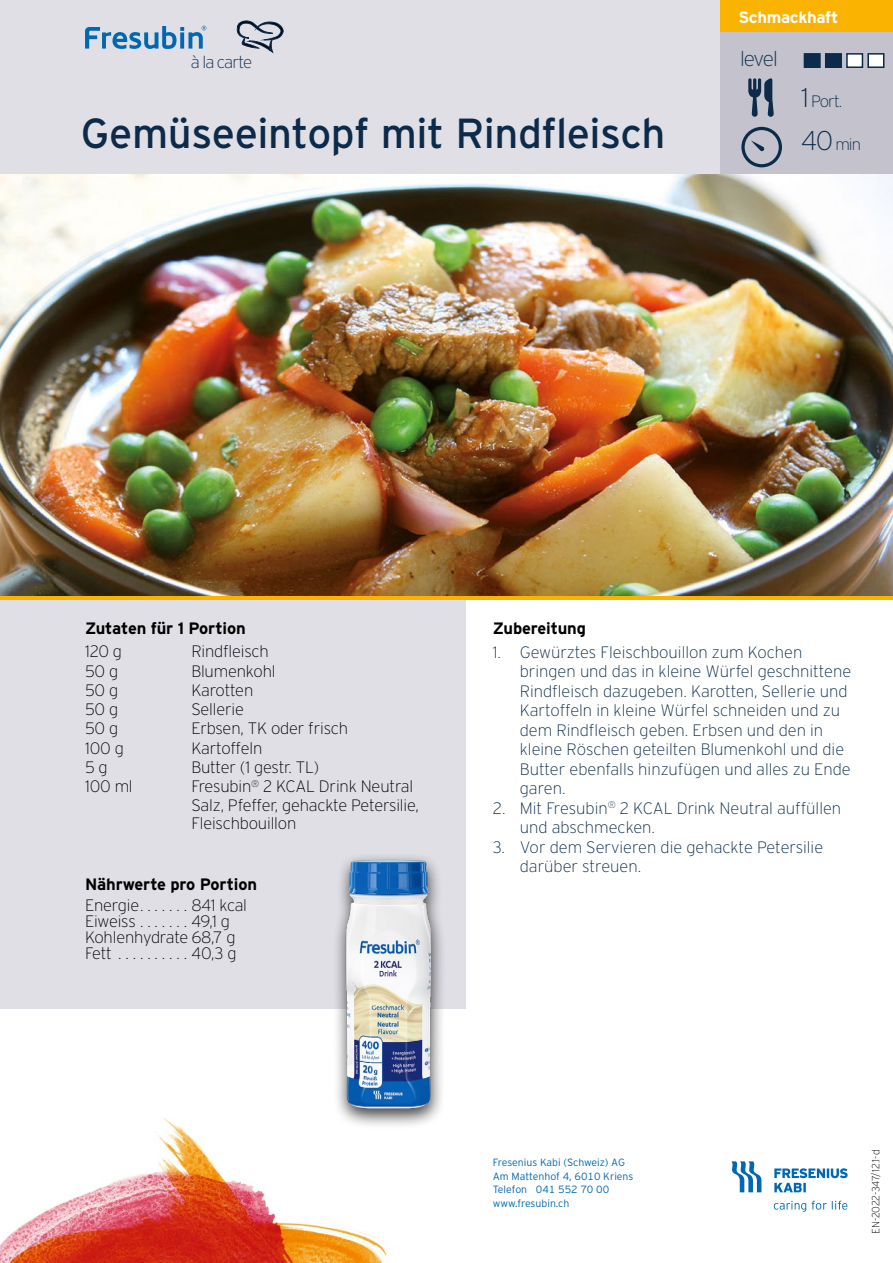
<style>
.page{position:relative;width:893px;height:1263px;background:#fff}
.page>*{position:absolute;margin:0;border:0;box-sizing:border-box;transform-origin:0 0}
.t1{font:42px "Interstate";letter-spacing:-.01em;color:#0c2a49}
.t2{font:200 21px "Interstate";letter-spacing:-.06em;color:#0c2a49}
.t3{font:200 16.95px "Interstate";letter-spacing:-.05em;color:#0c2a49}
.t4{font:200 16.5px/19.5px "Interstate";color:#0c2a49}
.t5{font:200 16.5px/18.6px "Interstate";letter-spacing:-.01em;color:#000}
.t6{font:700 16.5px "Interstate";letter-spacing:-.01em;color:#000}
.t7{font:700 16.5px "Interstate OT";letter-spacing:-.02em;color:#fff}
.t8{font:300 10.5px/13.5px "Interstate OT";color:#0068b2}
.t9{font:200 10.5px "Interstate";letter-spacing:-.02em;color:#000}
.s1{font-size:27px}
</style>
<div class="page">
<div style="left:0;top:434px;width:465px;height:574px;background:#e0dfe5"></div>
<div style="left:0;top:0;width:893px;height:183px;background:#e0dfe5"></div>
<div style="left:721px;top:0;width:172px;height:183px;background:#c3c2cd"></div>
<svg style="left:741px;top:127px;width:41px;height:40px"></svg>
<svg style="left:748px;top:78px;width:26px;height:39px"></svg>
<div style="left:721px;top:0;width:172px;height:32px;background:#fab300"></div>
<svg style="left:236px;top:20px;width:48px;height:34px"></svg>
<svg style="left:85px;top:26px;width:121px;height:23px"></svg>
<svg style="left:731px;top:1161px;width:30px;height:31px"></svg>
<svg style="left:774px;top:1168px;width:74px;height:24px"></svg>
<svg style="left:774px;top:1201px;width:73px;height:11px"></svg>
<div style="left:0;top:548px;width:893px;height:51px;background:linear-gradient(to right,#fab300,#fab300)"></div>
<img style="left:0;top:1118px;width:387px;height:145px">
<div style="left:804px;top:53px;width:17px;height:15px;background:#0c2a49;border:2px solid #0c2a49"></div>
<div style="left:825px;top:53px;width:17px;height:15px;background:#0c2a49;border:2px solid #0c2a49"></div>
<div style="left:846px;top:53px;width:17px;height:15px;background:#fff;border:2px solid #0c2a49"></div>
<div style="left:867px;top:53px;width:17px;height:15px;background:#fff;border:2px solid #0c2a49"></div>
<div style="left:332px;top:852px;width:115px;height:278px;background:#000;opacity:.75"></div>
<img style="left:327px;top:852px;width:123px;height:269px">
<img style="left:0;top:175px;width:893px;height:420px">
<p class="t7" style="left:739px;top:7px;width:101px">Schmackhaft</p>
<p class="t3" style="left:191px;top:53px;width:63px">à la carte</p>
<p class="t2" style="left:740px;top:48px;width:39px">level</p>
<h1 class="t1" style="left:81px;top:110px;width:586px">Gemüseeintopf mit Rindfleisch</h1>
<p class="t4" style="left:801px;top:91px;width:43px"><span class="s1">1</span> Port.</p>
<p class="t4" style="left:801px;top:135px;width:61px"><span class="s1">40</span> min</p>
<p class="t6" style="left:85px;top:619px;width:162px">Zutaten für 1 Portion</p>
<p class="t5" style="left:85px;top:642px;width:39px">120 g</p>
<p class="t5" style="left:191px;top:642px;width:79px">Rindfleisch</p>
<p class="t5" style="left:85px;top:661px;width:35px">50 g</p>
<p class="t5" style="left:191px;top:661px;width:86px">Blumenkohl</p>
<p class="t5" style="left:85px;top:681px;width:35px">50 g</p>
<p class="t5" style="left:191px;top:681px;width:64px">Karotten</p>
<p class="t5" style="left:85px;top:700px;width:35px">50 g</p>
<p class="t5" style="left:191px;top:700px;width:54px">Sellerie</p>
<p class="t5" style="left:85px;top:719px;width:35px">50 g</p>
<p class="t5" style="left:191px;top:719px;width:158px">Erbsen, TK oder frisch</p>
<p class="t5" style="left:85px;top:738px;width:40px">100 g</p>
<p class="t5" style="left:191px;top:738px;width:72px">Kartoffeln</p>
<p class="t5" style="left:85px;top:758px;width:24px">5 g</p>
<p class="t5" style="left:191px;top:758px;width:130px">Butter (1 gestr. TL)</p>
<p class="t5" style="left:85px;top:777px;width:49px">100 ml</p>
<p class="t5" style="left:191px;top:777px;width:229px">Fresubin<sup>®</sup> 2 KCAL Drink Neutral<br>Salz, Pfeffer, gehackte Petersilie,<br>Fleischbouillon</p>
<p class="t6" style="left:85px;top:875px;width:173px">Nährwerte pro Portion</p>
<p class="t5" style="left:85px;top:896px;width:60px">Energie .......</p>
<p class="t5" style="left:191px;top:896px;width:57px">841 kcal</p>
<p class="t5" style="left:85px;top:912px;width:55px">Eiweiss ........</p>
<p class="t5" style="left:85px;top:913px;width:152px;line-height:16.2px;text-indent:106px">49,1 g<br>Kohlenhydrate 68,7 g<br>Fett ...........</p>
<p class="t5" style="left:191px;top:944px;width:47px">40,3 g</p>
<p class="t6" style="left:493px;top:619px;width:95px">Zubereitung</p>
<p class="t4" style="left:520px;top:642px;width:333px;text-indent:-27px">1. Gewürztes Fleischbouillon zum Kochen bringen und das in kleine Würfel geschnittene Rindfleisch dazugeben. Karotten, Sellerie und Kartoffeln in kleine Würfel schneiden und zu dem Rindfleisch geben. Erbsen und den in kleine Röschen geteilten Blumenkohl und die Butter ebenfalls hinzufügen und alles zu Ende garen.</p>
<p class="t4" style="left:520px;top:798px;width:323px;text-indent:-27px">2. Mit Fresubin<sup>®</sup> 2 KCAL Drink Neutral auffüllen und abschmecken.</p>
<p class="t4" style="left:520px;top:837px;width:305px;text-indent:-27px">3. Vor dem Servieren die gehackte Petersilie darüber streuen.</p>
<p class="t8" style="left:493px;top:1156px;width:142px">Fresenius Kabi (Schweiz) AG<br>Am Mattenhof 4, 6010 Kriens<br>Telefon 041 552 70 00 www.fresubin.ch</p>
<p class="t9" style="left:870px;top:1234px;width:86px;rotate:-90deg">EN-2022-347/12.1-d</p>
</div>
